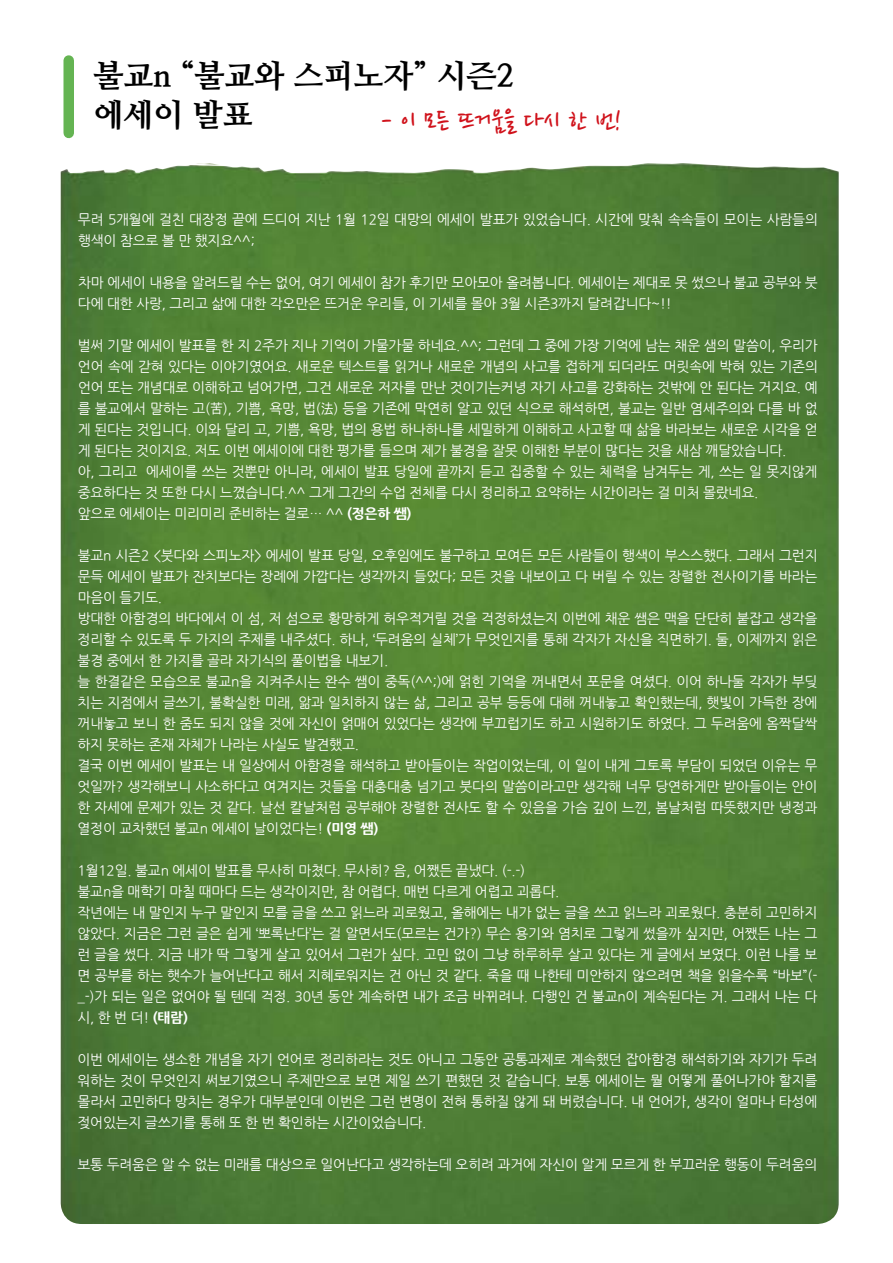
<style>
.page{position:relative;width:893px;height:1263px;background:#fff}
.page>*{position:absolute;margin:0;border:0;box-sizing:border-box;transform-origin:0 0}
.t1{font:700 31.5px/39px "Nanum Myeongjo OTF Extra";color:#000}
.t2{font:30px "Nanum Pen OTF";color:#d0121b}
.t3{font:13.8px/21px "Nanum Gothic";letter-spacing:-.015em;color:#fff}
.s1{font-weight:800}
</style>
<div class="page">
<img style="left:61px;top:163px;width:778px;height:1061px">
<div style="left:63px;top:61px;width:11px;height:72px;background:#64b452"></div>
<h1 class="t1" style="left:94px;top:54px;width:421px">불교n “불교와 스피노자” 시즌2 에세이 발표</h1>
<h2 class="t2" style="left:381px;top:106px;width:242px">- 이 모든 뜨거움을 다시 한 번!</h2>
<p class="t3" style="left:78px;top:209px;width:741px">무려 5개월에 걸친 대장정 끝에 드디어 지난 1월 12일 대망의 에세이 발표가 있었습니다. 시간에 맞춰 속속들이 모이는 사람들의 행색이 참으로 볼 만 했지요^^;</p>
<p class="t3" style="left:78px;top:272px;width:741px">차마 에세이 내용을 알려드릴 수는 없어, 여기 에세이 참가 후기만 모아모아 올려봅니다. 에세이는 제대로 못 썼으나 불교 공부와 붓 다에 대한 사랑, 그리고 삶에 대한 각오만은 뜨거운 우리들, 이 기세를 몰아 3월 시즌3까지 달려갑니다~!!</p>
<p class="t3" style="left:78px;top:335px;width:742px">벌써 기말 에세이 발표를 한 지 2주가 지나 기억이 가물가물 하네요.^^; 그런데 그 중에 가장 기억에 남는 채운 샘의 말씀이, 우리가 언어 속에 갇혀 있다는 이야기였어요. 새로운 텍스트를 읽거나 새로운 개념의 사고를 접하게 되더라도 머릿속에 박혀 있는 기존의 언어 또는 개념대로 이해하고 넘어가면, 그건 새로운 저자를 만난 것이기는커녕 자기 사고를 강화하는 것밖에 안 된다는 거지요. 예 를 불교에서 말하는 고(苦), 기쁨, 욕망, 법(法) 등을 기존에 막연히 알고 있던 식으로 해석하면, 불교는 일반 염세주의와 다를 바 없 게 된다는 것입니다. 이와 달리 고, 기쁨, 욕망, 법의 용법 하나하나를 세밀하게 이해하고 사고할 때 삶을 바라보는 새로운 시각을 얻 게 된다는 것이지요. 저도 이번 에세이에 대한 평가를 들으며 제가 불경을 잘못 이해한 부분이 많다는 것을 새삼 깨달았습니다.<br>아, 그리고 에세이를 쓰는 것뿐만 아니라, 에세이 발표 당일에 끝까지 듣고 집중할 수 있는 체력을 남겨두는 게, 쓰는 일 못지않게 중요하다는 것 또한 다시 느꼈습니다.^^ 그게 그간의 수업 전체를 다시 정리하고 요약하는 시간이라는 걸 미처 몰랐네요.<br>앞으로 에세이는 미리미리 준비하는 걸로… ^^ <span class="s1">(정은하 쌤)</span></p>
<p class="t3" style="left:77px;top:545px;width:742px">불교n 시즌2 &lt;붓다와 스피노자&gt; 에세이 발표 당일, 오후임에도 불구하고 모여든 모든 사람들이 행색이 부스스했다. 그래서 그런지 문득 에세이 발표가 잔치보다는 장례에 가깝다는 생각까지 들었다; 모든 것을 내보이고 다 버릴 수 있는 장렬한 전사이기를 바라는 마음이 들기도.<br>방대한 아함경의 바다에서 이 섬, 저 섬으로 황망하게 허우적거릴 것을 걱정하셨는지 이번에 채운 쌤은 맥을 단단히 붙잡고 생각을 정리할 수 있도록 두 가지의 주제를 내주셨다. 하나, ‘두려움의 실체’가 무엇인지를 통해 각자가 자신을 직면하기. 둘, 이제까지 읽은 불경 중에서 한 가지를 골라 자기식의 풀이법을 내보기.<br>늘 한결같은 모습으로 불교n을 지켜주시는 완수 쌤이 중독(^^;)에 얽힌 기억을 꺼내면서 포문을 여셨다. 이어 하나둘 각자가 부딪 치는 지점에서 글쓰기, 불확실한 미래, 앎과 일치하지 않는 삶, 그리고 공부 등등에 대해 꺼내놓고 확인했는데, 햇빛이 가득한 장에 꺼내놓고 보니 한 줌도 되지 않을 것에 자신이 얽매어 있었다는 생각에 부끄럽기도 하고 시원하기도 하였다. 그 두려움에 옴짝달싹 하지 못하는 존재 자체가 나라는 사실도 발견했고.<br>결국 이번 에세이 발표는 내 일상에서 아함경을 해석하고 받아들이는 작업이었는데, 이 일이 내게 그토록 부담이 되었던 이유는 무 엇일까? 생각해보니 사소하다고 여겨지는 것들을 대충대충 넘기고 붓다의 말씀이라고만 생각해 너무 당연하게만 받아들이는 안이 한 자세에 문제가 있는 것 같다. 날선 칼날처럼 공부해야 장렬한 전사도 할 수 있음을 가슴 깊이 느낀, 봄날처럼 따뜻했지만 냉정과 열정이 교차했던 불교n 에세이 날이었다는! <span class="s1">(미영 쌤)</span></p>
<p class="t3" style="left:77px;top:860px;width:741px">1월12일. 불교n 에세이 발표를 무사히 마쳤다. 무사히? 음, 어쨌든 끝냈다. (-.-)<br>불교n을 매학기 마칠 때마다 드는 생각이지만, 참 어렵다. 매번 다르게 어렵고 괴롭다.<br>작년에는 내 말인지 누구 말인지 모를 글을 쓰고 읽느라 괴로웠고, 올해에는 내가 없는 글을 쓰고 읽느라 괴로웠다. 충분히 고민하지 않았다. 지금은 그런 글은 쉽게 ‘뽀록난다’는 걸 알면서도(모르는 건가?) 무슨 용기와 염치로 그렇게 썼을까 싶지만, 어쨌든 나는 그 런 글을 썼다. 지금 내가 딱 그렇게 살고 있어서 그런가 싶다. 고민 없이 그냥 하루하루 살고 있다는 게 글에서 보였다. 이런 나를 보 면 공부를 하는 햇수가 늘어난다고 해서 지혜로워지는 건 아닌 것 같다. 죽을 때 나한테 미안하지 않으려면 책을 읽을수록 “바보”(- _-)가 되는 일은 없어야 될 텐데 걱정. 30년 동안 계속하면 내가 조금 바뀌려나. 다행인 건 불교n이 계속된다는 거. 그래서 나는 다 시, 한 번 더! <span class="s1">(태람)</span></p>
<p class="t3" style="left:77px;top:1049px;width:741px;text-align:justify">이번 에세이는 생소한 개념을 자기 언어로 정리하라는 것도 아니고 그동안 공통과제로 계속했던 잡아함경 해석하기와 자기가 두려 워하는 것이 무엇인지 써보기였으니 주제만으로 보면 제일 쓰기 편했던 것 같습니다. 보통 에세이는 뭘 어떻게 풀어나가야 할지를 몰라서 고민하다 망치는 경우가 대부분인데 이번은 그런 변명이 전혀 통하질 않게 돼 버렸습니다. 내 언어가, 생각이 얼마나 타성에 젖어있는지 글쓰기를 통해 또 한 번 확인하는 시간이었습니다.</p>
<p class="t3" style="left:77px;top:1154px;width:741px">보통 두려움은 알 수 없는 미래를 대상으로 일어난다고 생각하는데 오히려 과거에 자신이 알게 모르게 한 부끄러운 행동이 두려움의</p>
</div>
